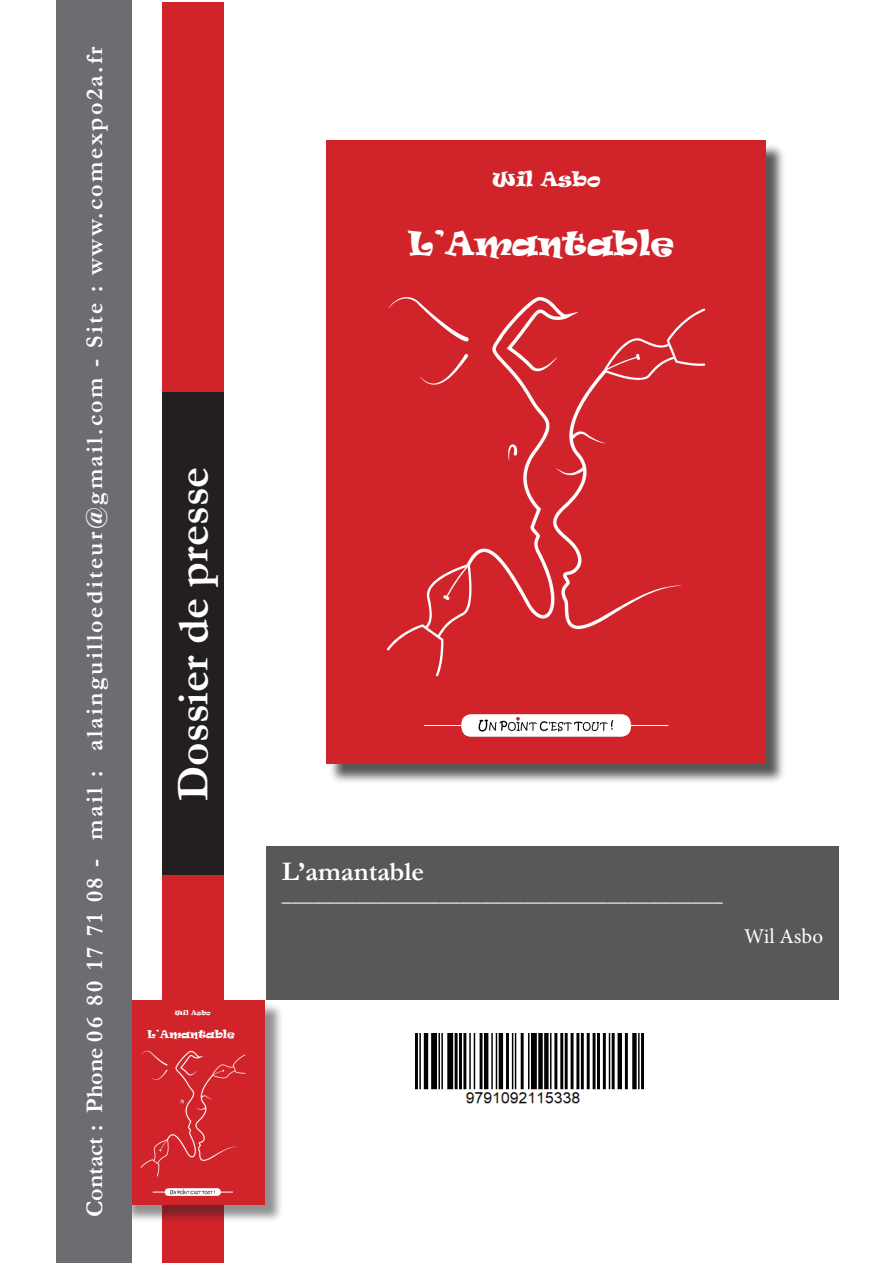
<style>
.page{position:relative;width:893px;height:1263px;background:#fff}
.page>*{position:absolute;margin:0;border:0;box-sizing:border-box;transform-origin:0 0}
.t1{font:700 45px "Garamond";color:#fff}
.t2{font:31.35px "Ravie";color:#fff}
.t3{font:700 27px "Garamond";color:#fff}
.t4{font:700 24px "Garamond";letter-spacing:.1em;color:#fff}
.t5{font:21px "Minion Pro";color:#fff}
.t6{font:18.9px "Ravie";color:#fff}
.t7{font:10.35px "Ravie";color:#fff}
.t8{font:6.15px "Ravie";color:#fff}
</style>
<div class="page">
<div style="left:162px;top:2px;width:61px;height:1261px;background:#d1232a"></div>
<div style="left:162px;top:392px;width:61px;height:483px;background:#231f20"></div>
<div style="left:266px;top:846px;width:573px;height:154px;background:#57585a"></div>
<div style="left:329px;top:143px;width:456px;height:641px;background:#231f20;opacity:.75"></div>
<div style="left:326px;top:141px;width:440px;height:623px;background:#d1232a"></div>
<img style="left:387px;top:297px;width:319px;height:380px">
<hr style="left:424px;top:725px;width:244px;height:1px;background:#fff">
<img style="left:462px;top:714px;width:169px;height:23px">
<div style="left:123px;top:1002px;width:160px;height:221px;background:#231f20;opacity:.5"></div>
<div style="left:121px;top:1000px;width:144px;height:205px;background:#d1232a"></div>
<img style="left:140px;top:1051px;width:105px;height:125px">
<hr style="left:153px;top:1192px;width:80px;height:1px;background:#fff">
<img style="left:165px;top:1188px;width:56px;height:8px">
<img style="left:415px;top:1033px;width:228px;height:71px">
<div style="left:57px;top:0;width:75px;height:1263px;background:#6c6d70"></div>
<p class="t4" style="left:78px;top:1217px;width:1172px;rotate:-90deg">Contact : Phone 06 80 17 71 08 - mail : alainguilloediteur@gmail.com - Site : www.comexpo2a.fr</p>
<h1 class="t1" style="left:163px;top:801px;width:336px;rotate:-90deg">Dossier de presse</h1>
<p class="t8" style="left:175px;top:1008px;width:37px">Wil Asbo</p>
<p class="t7" style="left:148px;top:1027px;width:89px">L’Amantable</p>
<p class="t6" style="left:492px;top:166px;width:110px">Wil Asbo</p>
<h2 class="t2" style="left:409px;top:222px;width:266px">L’Amantable</h2>
<p class="t3" style="left:282px;top:853px;width:144px">L’amantable</p>
<p class="t5" style="left:282px;top:880px;width:442px">__________________________________________</p>
<p class="t5" style="left:744px;top:922px;width:80px">Wil Asbo</p>
</div>
